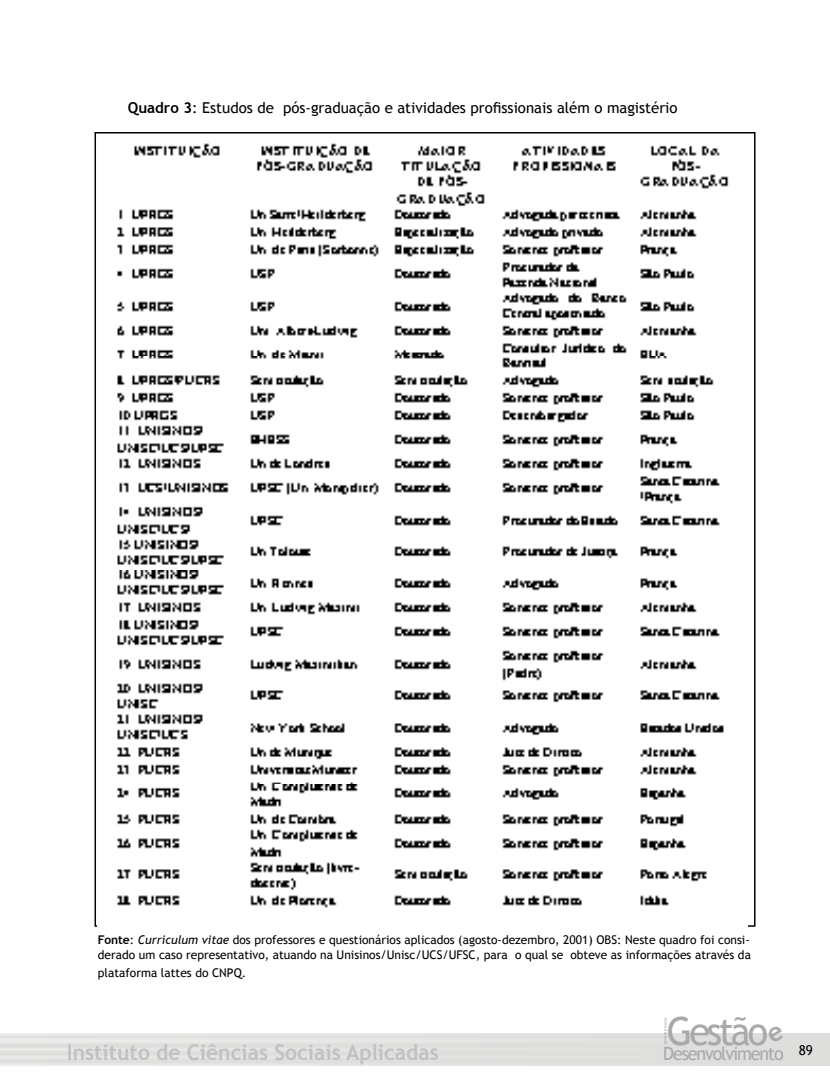
<style>
.page{position:relative;width:830px;height:1085px;background:#fff}
.page>*{position:absolute;margin:0;border:0;box-sizing:border-box;transform-origin:0 0}
.t1{font:38.85px "Trebuchet MS";letter-spacing:-.08em;color:#aaa9a9}
.t2{font:700 21.75px "Trebuchet MS";color:#c2c1c1}
.t3{font:18.45px "Trebuchet MS";letter-spacing:-.065em;color:#aaa9a9}
.t4{font:15px "Trebuchet MS";color:#000}
.t5{font:13.5px "Trebuchet MS";color:#000}
.t6{font:12px/14.4px "Trebuchet MS";color:#000}
.t7{font:700 3.3px "Trebuchet MS";color:#aaa9a9}
.s1{font-weight:700}
.s2{font-style:italic}
</style>
<div class="page">
<img style="left:117px;top:143px;width:612px;height:765px">
<svg style="left:766px;top:1033px;width:18px;height:11px"></svg>
<p class="t4" style="left:128px;top:99px;width:551px"><span class="s1">Quadro 3</span>: Estudos de pós-graduação e atividades profissionais além o magistério</p>
<p class="t6" style="left:98px;top:932px;width:654px"><span class="s1">Fonte</span>: <span class="s2">Curriculum vitae</span> dos professores e questionários aplicados (agosto-dezembro, 2001) OBS: Neste quadro foi consi&shy;derado um caso representativo, atuando na Unisinos/Unisc/UCS/UFSC, para o qual se obteve as informações através da</p>
<p class="t6" style="left:98px;top:965px;width:150px">plataforma lattes do CNPQ.</p>
<h1 class="t1" style="left:666px;top:1007px;width:103px">Gestão</h1>
<h3 class="t3" style="left:662px;top:1042px;width:122px">Desenvolvimento</h3>
<p class="t7" style="left:663px;top:1044px;width:28px;rotate:-90deg">REVISTA DO ICSA</p>
<h2 class="t2" style="left:67px;top:1038px;width:373px">Instituto de Ciências Sociais Aplicadas</h2>
<p class="t5" style="left:798px;top:1041px;width:16px">89</p>
</div>
